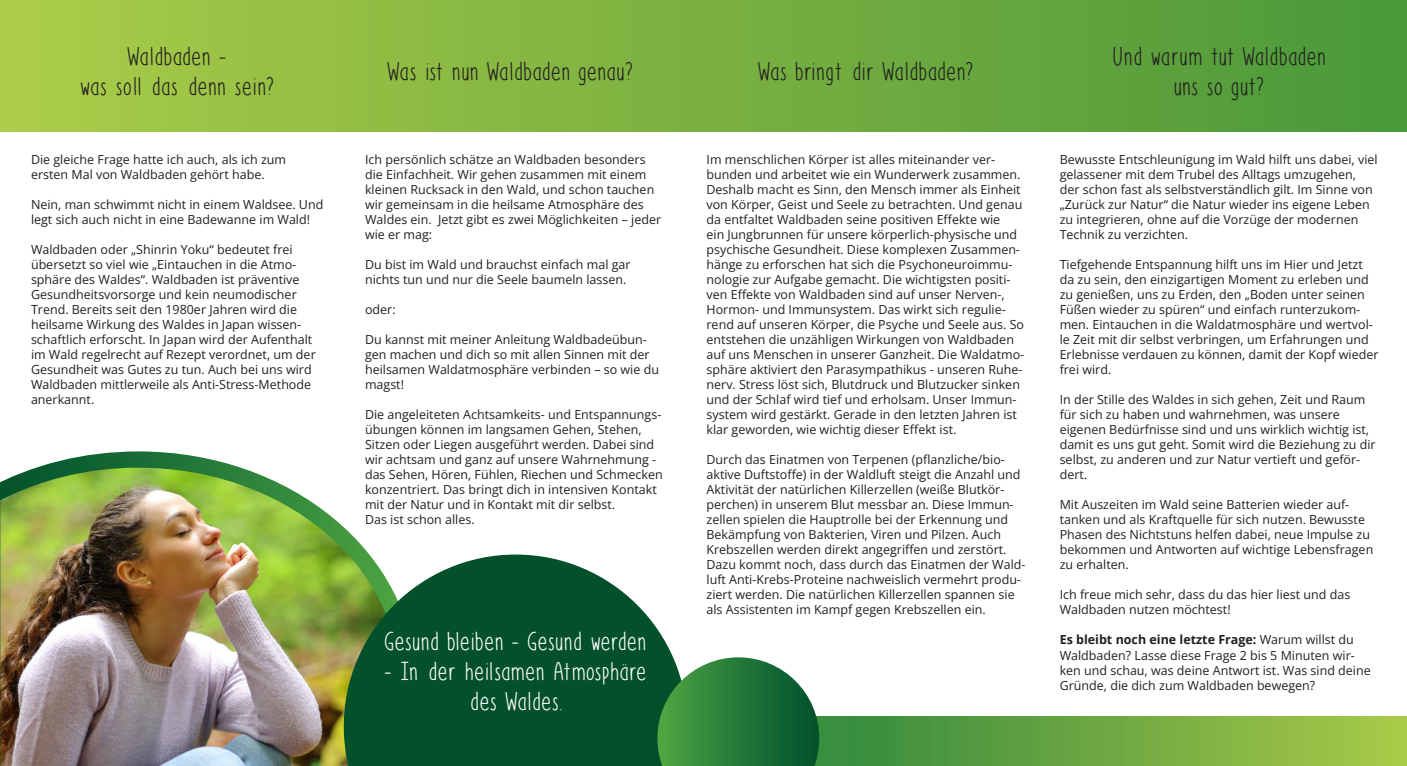
<style>
.page{position:relative;width:1407px;height:766px;background:#fff}
.page>*{position:absolute;margin:0;border:0;box-sizing:border-box;transform-origin:0 0}
.t1{font:25px/30px "Azurite";letter-spacing:-.03em;color:#231f20;text-align:center}
.t2{font:25px/30px "Azurite";letter-spacing:-.03em;color:#fff;text-align:center}
.t3{font:12.5px/15px "Open Sans";color:#231f20}
.s1{font-weight:700}
</style>
<div class="page">
<svg style="left:819px;top:716px;width:588px;height:49px;background:#6ea942"></svg>
<div style="left:0;top:0;width:1407px;height:131px;background:linear-gradient(to right,#abcb48,#4a973a)"></div>
<img style="left:0;top:451px;width:369px;height:314px">
<svg style="left:344px;top:554px;width:329px;height:211px;background:#236741"></svg>
<svg style="left:657px;top:657px;width:162px;height:108px;background:#3b864d"></svg>
<h1 class="t1" style="left:79px;top:43px;width:197px">Waldbaden -<br>was soll das denn sein?</h1>
<p class="t3" style="left:31px;top:152px;width:257px">Die gleiche Frage hatte ich auch, als ich zum ersten Mal von Waldbaden gehört habe.</p>
<p class="t3" style="left:31px;top:197px;width:294px">Nein, man schwimmt nicht in einem Waldsee. Und legt sich auch nicht in eine Badewanne im Wald!</p>
<p class="t3" style="left:31px;top:242px;width:286px">Waldbaden oder „Shinrin Yoku“ bedeutet frei übersetzt so viel wie „Eintauchen in die Atmo&shy;sphäre des Waldes“. Waldbaden ist präventive Gesundheitsvorsorge und kein neumodischer Trend. Bereits seit den 1980er Jahren wird die heilsame Wirkung des Waldes in Japan wissen&shy;schaftlich erforscht. In Japan wird der Aufenthalt im Wald regelrecht auf Rezept verordnet, um der Gesundheit was Gutes zu tun. Auch bei uns wird Waldbaden mittlerweile als Anti-Stress-Methode anerkannt.</p>
<h1 class="t1" style="left:387px;top:58px;width:248px">Was ist nun Waldbaden genau?</h1>
<p class="t3" style="left:365px;top:152px;width:298px">Ich persönlich schätze an Waldbaden besonders die Einfachheit. Wir gehen zusammen mit einem kleinen Rucksack in den Wald, und schon tauchen wir gemeinsam in die heilsame Atmosphäre des Waldes ein. Jetzt gibt es zwei Möglichkeiten – jeder wie er mag:</p>
<p class="t3" style="left:365px;top:257px;width:267px">Du bist im Wald und brauchst einfach mal gar nichts tun und nur die Seele baumeln lassen.</p>
<p class="t3" style="left:365px;top:302px;width:32px">oder:</p>
<p class="t3" style="left:365px;top:332px;width:295px">Du kannst mit meiner Anleitung Waldbadeübun&shy;gen machen und dich so mit allen Sinnen mit der heilsamen Waldatmosphäre verbinden – so wie du magst!</p>
<p class="t3" style="left:365px;top:407px;width:299px">Die angeleiteten Achtsamkeits- und Entspannungs&shy;übungen können im langsamen Gehen, Stehen, Sitzen oder Liegen ausgeführt werden. Dabei sind wir achtsam und ganz auf unsere Wahrnehmung - das Sehen, Hören, Fühlen, Riechen und Schmecken konzentriert. Das bringt dich in intensiven Kontakt mit der Natur und in Kontakt mit dir selbst.<br>Das ist schon alles.</p>
<h1 class="t2" style="left:384px;top:627px;width:264px">Gesund bleiben - Gesund werden</h1>
<h1 class="t2" style="left:384px;top:657px;width:264px">- In der heilsamen Atmosphäre des Waldes.</h1>
<h1 class="t1" style="left:758px;top:58px;width:218px">Was bringt dir Waldbaden?</h1>
<p class="t3" style="left:706px;top:152px;width:319px">Im menschlichen Körper ist alles miteinander ver&shy;bunden und arbeitet wie ein Wunderwerk zusammen.<br>Deshalb macht es Sinn, den Mensch immer als Einheit von Körper, Geist und Seele zu betrachten. Und genau da entfaltet Waldbaden seine positiven Effekte wie<br>ein Jungbrunnen für unsere körperlich-physische und psychische Gesundheit. Diese komplexen Zusammen&shy;hänge zu erforschen hat sich die Psychoneuroimmu&shy;nologie zur Aufgabe gemacht. Die wichtigsten positi&shy;ven Effekte von Waldbaden sind auf unser Nerven-, Hormon- und Immunsystem. Das wirkt sich regulie&shy;rend auf unseren Körper, die Psyche und Seele aus. So entstehen die unzähligen Wirkungen von Waldbaden auf uns Menschen in unserer Ganzheit. Die Waldatmo&shy;sphäre aktiviert den Parasympathikus - unseren Ruhe&shy;nerv. Stress löst sich, Blutdruck und Blutzucker sinken und der Schlaf wird tief und erholsam. Unser Immun&shy;system wird gestärkt. Gerade in den letzten Jahren ist klar geworden, wie wichtig dieser Effekt ist.</p>
<p class="t3" style="left:706px;top:452px;width:320px">Durch das Einatmen von Terpenen (pflanzliche/bio&shy;aktive Duftstoffe) in der Waldluft steigt die Anzahl und Aktivität der natürlichen Killerzellen (weiße Blutkör&shy;perchen) in unserem Blut messbar an. Diese Immun&shy;zellen spielen die Hauptrolle bei der Erkennung und Bekämpfung von Bakterien, Viren und Pilzen. Auch Krebszellen werden direkt angegriffen und zerstört.<br>Dazu kommt noch, dass durch das Einatmen der Wald&shy;luft Anti-Krebs-Proteine nachweislich vermehrt produ&shy;ziert werden. Die natürlichen Killerzellen spannen sie als Assistenten im Kampf gegen Krebszellen ein.</p>
<h1 class="t1" style="left:1112px;top:43px;width:216px">Und warum tut Waldbaden uns so gut?</h1>
<p class="t3" style="left:1059px;top:152px;width:319px">Bewusste Entschleunigung im Wald hilft uns dabei, viel gelassener mit dem Trubel des Alltags umzugehen, der schon fast als selbstverständlich gilt. Im Sinne von „Zurück zur Natur“ die Natur wieder ins eigene Leben zu integrieren, ohne auf die Vorzüge der modernen Technik zu verzichten.</p>
<p class="t3" style="left:1059px;top:257px;width:320px">Tiefgehende Entspannung hilft uns im Hier und Jetzt da zu sein, den einzigartigen Moment zu erleben und zu genießen, uns zu Erden, den „Boden unter seinen Füßen wieder zu spüren“ und einfach runterzukom&shy;men. Eintauchen in die Waldatmosphäre und wertvol&shy;le Zeit mit dir selbst verbringen, um Erfahrungen und Erlebnisse verdauen zu können, damit der Kopf wieder frei wird.</p>
<p class="t3" style="left:1059px;top:392px;width:317px">In der Stille des Waldes in sich gehen, Zeit und Raum für sich zu haben und wahrnehmen, was unsere eigenen Bedürfnisse sind und uns wirklich wichtig ist, damit es uns gut geht. Somit wird die Beziehung zu dir selbst, zu anderen und zur Natur vertieft und geför&shy;dert.</p>
<p class="t3" style="left:1059px;top:497px;width:315px">Mit Auszeiten im Wald seine Batterien wieder auf&shy;tanken und als Kraftquelle für sich nutzen. Bewusste Phasen des Nichtstuns helfen dabei, neue Impulse zu bekommen und Antworten auf wichtige Lebensfragen zu erhalten.</p>
<p class="t3" style="left:1059px;top:587px;width:292px">Ich freue mich sehr, dass du das hier liest und das<br>Waldbaden nutzen möchtest!</p>
<p class="t3" style="left:1059px;top:632px;width:313px"><span class="s1">Es bleibt noch eine letzte Frage:</span> Warum willst du Waldbaden? Lasse diese Frage 2 bis 5 Minuten wir&shy;ken und schau, was deine Antwort ist. Was sind deine Gründe, die dich zum Waldbaden bewegen?</p>
</div>
